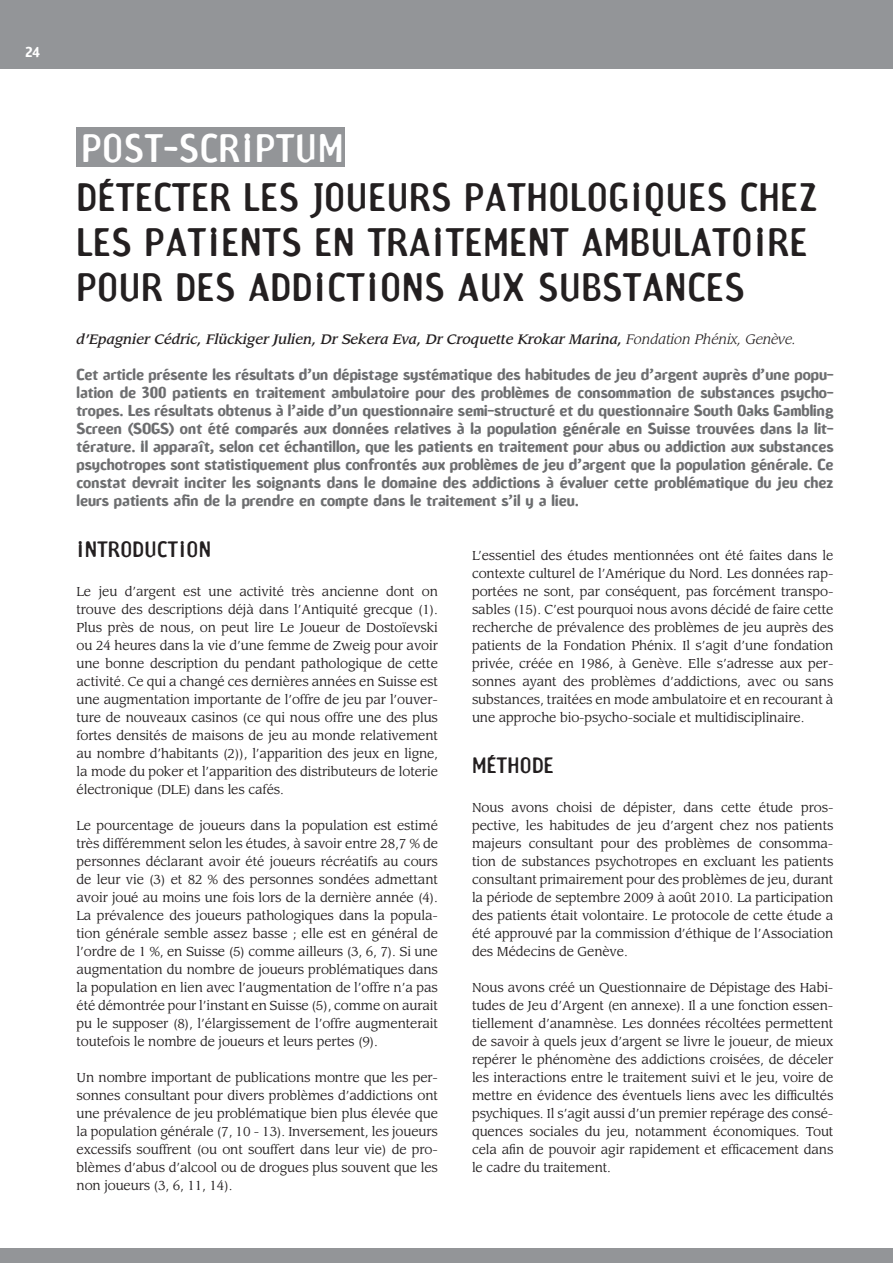
<style>
.page{position:relative;width:893px;height:1263px;background:#fff}
.page>*{position:absolute;margin:0;border:0;box-sizing:border-box;transform-origin:0 0}
.t1{font:37.5px/45px "Amoebia Sans";letter-spacing:.02em;color:#231f20}
.t2{font:37.5px "Amoebia Sans";letter-spacing:.02em;color:#fff}
.t3{font:21px "Amoebia Sans";letter-spacing:.02em;color:#231f20}
.t4{font:700 15px/18px "Amoebia";color:#6d6e70;text-align:justify}
.t5{font:italic 500 13.5px "Leawood";color:#231f20}
.t6{font:700 13.5px "Amoebia";color:#fff}
.t7{font:12.75px/18px "Leawood";letter-spacing:-.01em;color:#231f20;text-align:justify}
.s1{font-weight:400}
</style>
<div class="page">
<div style="left:0;top:0;width:893px;height:68px;background:#939598"></div>
<div style="left:0;top:1249px;width:893px;height:14px;background:#939598"></div>
<div style="left:77px;top:128px;width:268px;height:39px;background:#939598"></div>
<p class="t6" style="left:26px;top:46px;width:16px">24</p>
<h1 class="t2" style="left:81px;top:134px;width:263px">POST-SCRIPTUM</h1>
<h1 class="t1" style="left:77px;top:178px;width:742px">DÉTECTER LES JOUEURS PATHOLOGIQUES CHEZ<br>LES PATIENTS EN TRAITEMENT AMBULATOIRE<br>POUR DES ADDICTIONS AUX SUBSTANCES</h1>
<p class="t5" style="left:77px;top:333px;width:721px">d’Epagnier Cédric, Flückiger Julien, Dr Sekera Eva, Dr Croquette Krokar Marina, <span class="s1">Fondation Phénix, Genève.</span></p>
<p class="t4" style="left:77px;top:366px;width:758px">Cet article présente les résultats d’un dépistage systématique des habitudes de jeu d’argent auprès d’une popu&shy;lation de 300 patients en traitement ambulatoire pour des problèmes de consommation de substances psycho&shy;tropes. Les résultats obtenus à l’aide d’un questionnaire semi-structuré et du questionnaire South Oaks Gambling Screen (SOGS) ont été comparés aux données relatives à la population générale en Suisse trouvées dans la lit&shy;térature. Il apparaît, selon cet échantillon, que les patients en traitement pour abus ou addiction aux substances psychotropes sont statistiquement plus confrontés aux problèmes de jeu d’argent que la population générale. Ce constat devrait inciter les soignants dans le domaine des addictions à évaluer cette problématique du jeu chez leurs patients afin de la prendre en compte dans le traitement s’il y a lieu.</p>
<h2 class="t3" style="left:77px;top:541px;width:136px">INTRODUCTION</h2>
<p class="t7" style="left:77px;top:583px;width:363px">Le jeu d’argent est une activité très ancienne dont on trouve des descriptions déjà dans l’Antiquité grecque (1).<br>Plus près de nous, on peut lire Le Joueur de Dostoïevski ou 24 heures dans la vie d’une femme de Zweig pour avoir une bonne description du pendant pathologique de cette activité. Ce qui a changé ces dernières années en Suisse est une augmentation importante de l’offre de jeu par l’ouver&shy;ture de nouveaux casinos (ce qui nous offre une des plus fortes densités de maisons de jeu au monde relativement au nombre d’habitants (2)), l’apparition des jeux en ligne, la mode du poker et l’apparition des distributeurs de loterie électronique (DLE) dans les cafés.</p>
<p class="t7" style="left:77px;top:817px;width:363px">Le pourcentage de joueurs dans la population est estimé très différemment selon les études, à savoir entre 28,7 % de personnes déclarant avoir été joueurs récréatifs au cours de leur vie (3) et 82 % des personnes sondées admettant avoir joué au moins une fois lors de la dernière année (4).<br>La prévalence des joueurs pathologiques dans la popula&shy;tion générale semble assez basse ; elle est en général de l’ordre de 1 %, en Suisse (5) comme ailleurs (3, 6, 7). Si une augmentation du nombre de joueurs problématiques dans la population en lien avec l’augmentation de l’offre n’a pas été démontrée pour l’instant en Suisse (5), comme on aurait pu le supposer (8), l’élargissement de l’offre augmenterait toutefois le nombre de joueurs et leurs pertes (9).</p>
<p class="t7" style="left:77px;top:1069px;width:363px">Un nombre important de publications montre que les per&shy;sonnes consultant pour divers problèmes d’addictions ont une prévalence de jeu problématique bien plus élevée que la population générale (7, 10 - 13). Inversement, les joueurs excessifs souffrent (ou ont souffert dans leur vie) de pro&shy;blèmes d’abus d’alcool ou de drogues plus souvent que les non joueurs (3, 6, 11, 14).</p>
<p class="t7" style="left:472px;top:547px;width:363px">L’essentiel des études mentionnées ont été faites dans le contexte culturel de l’Amérique du Nord. Les données rap&shy;portées ne sont, par conséquent, pas forcément transpo&shy;sables (15). C’est pourquoi nous avons décidé de faire cette recherche de prévalence des problèmes de jeu auprès des patients de la Fondation Phénix. Il s’agit d’une fondation privée, créée en 1986, à Genève. Elle s’adresse aux per&shy;sonnes ayant des problèmes d’addictions, avec ou sans substances, traitées en mode ambulatoire et en recourant à une approche bio-psycho-sociale et multidisciplinaire.</p>
<h2 class="t3" style="left:472px;top:757px;width:83px">MÉTHODE</h2>
<p class="t7" style="left:472px;top:799px;width:363px">Nous avons choisi de dépister, dans cette étude pros&shy;pective, les habitudes de jeu d’argent chez nos patients majeurs consultant pour des problèmes de consomma&shy;tion de substances psychotropes en excluant les patients consultant primairement pour des problèmes de jeu, durant la période de septembre 2009 à août 2010. La participation des patients était volontaire. Le protocole de cette étude a été approuvé par la commission d’éthique de l’Association des Médecins de Genève.</p>
<p class="t7" style="left:472px;top:979px;width:363px">Nous avons créé un Questionnaire de Dépistage des Habi&shy;tudes de Jeu d’Argent (en annexe). Il a une fonction essen&shy;tiellement d’anamnèse. Les données récoltées permettent de savoir à quels jeux d’argent se livre le joueur, de mieux repérer le phénomène des addictions croisées, de déceler les interactions entre le traitement suivi et le jeu, voire de mettre en évidence des éventuels liens avec les difficultés psychiques. Il s’agit aussi d’un premier repérage des consé&shy;quences sociales du jeu, notamment économiques. Tout cela afin de pouvoir agir rapidement et efficacement dans le cadre du traitement.</p>
</div>
